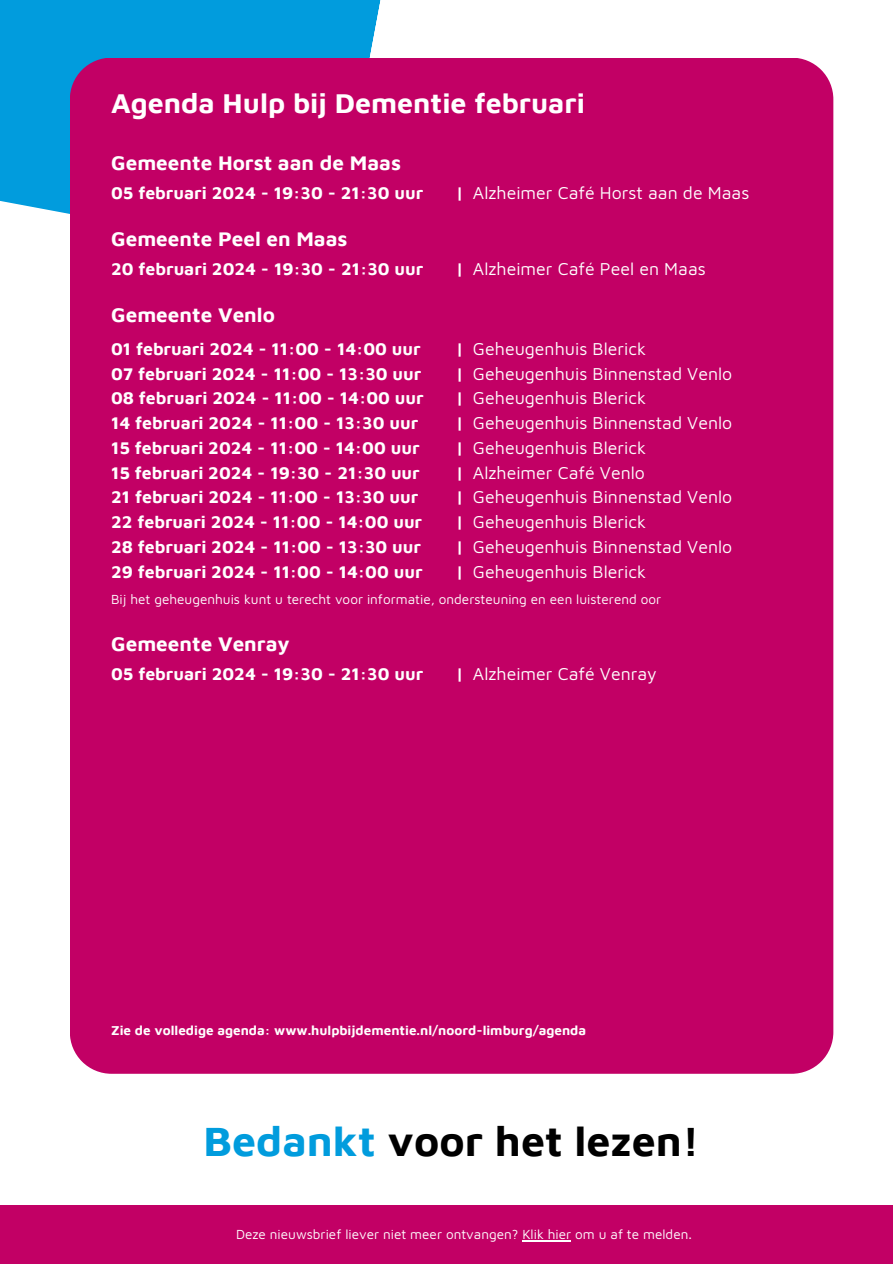
<style>
.page{position:relative;width:893px;height:1264px;background:#fff}
.page>*{position:absolute;margin:0;border:0;box-sizing:border-box;transform-origin:0 0}
.t1{font:700 42.75px "Maven Pro";color:#000}
.t2{font:700 28.5px "Maven Pro";color:#fff}
.t3{font:700 20.7px "Maven Pro";color:#fff}
.t4{font:700 17.7px/24.8px "Maven Pro";color:#fff}
.t5{font:17.7px/24.8px "Maven Pro";color:#fff}
.t6{font:13.5px "Maven Pro";color:#fff}
.t7{font:700 13.5px "Maven Pro";color:#fff}
.s1{color:#019cdd}
</style>
<div class="page">
<div style="left:0;top:1204px;width:892px;height:59px;background:#c20065"></div>
<div style="left:0;top:0;width:381px;height:214px;background:#019cdd"></div>
<div style="left:70px;top:58px;width:763px;height:1015px;background:#c20065"></div>
<hr style="left:522px;top:1240px;width:49px;height:1px;background:#fff">
<h4 class="t2" style="left:111px;top:85px;width:475px">Agenda Hulp bij Dementie februari</h4>
<h5 class="t3" style="left:111px;top:150px;width:291px">Gemeente Horst aan de Maas</h5>
<h5 class="t4" style="left:111px;top:180px;width:314px">05 februari 2024 - 19:30 - 21:30 uur</h5>
<h3 class="t3" style="left:111px;top:226px;width:238px">Gemeente Peel en Maas</h3>
<p class="t4" style="left:111px;top:255px;width:314px">20 februari 2024 - 19:30 - 21:30 uur</p>
<h4 class="t3" style="left:111px;top:302px;width:165px">Gemeente Venlo</h4>
<h2 class="t4" style="left:111px;top:336px;width:314px">01 februari 2024 - 11:00 - 14:00 uur 07 februari 2024 - 11:00 - 13:30 uur 08 februari 2024 - 11:00 - 14:00 uur 14 februari 2024 - 11:00 - 13:30 uur 15 februari 2024 - 11:00 - 14:00 uur 15 februari 2024 - 19:30 - 21:30 uur 21 februari 2024 - 11:00 - 13:30 uur 22 februari 2024 - 11:00 - 14:00 uur 28 februari 2024 - 11:00 - 13:30 uur 29 februari 2024 - 11:00 - 14:00 uur</h2>
<p class="t4" style="left:455px;top:180px;width:10px">|</p>
<p class="t5" style="left:473px;top:180px;width:278px">Alzheimer Café Horst aan de Maas</p>
<p class="t4" style="left:455px;top:255px;width:10px">|</p>
<h5 class="t5" style="left:473px;top:255px;width:234px">Alzheimer Café Peel en Maas</h5>
<p class="t4" style="left:455px;top:336px;width:10px">|</p>
<p class="t4" style="left:455px;top:360px;width:10px">|</p>
<p class="t4" style="left:455px;top:385px;width:10px">|</p>
<p class="t4" style="left:455px;top:410px;width:10px">|</p>
<p class="t4" style="left:455px;top:435px;width:10px">|</p>
<p class="t4" style="left:455px;top:459px;width:10px">|</p>
<h5 class="t4" style="left:455px;top:484px;width:10px">|</h5>
<p class="t4" style="left:455px;top:509px;width:10px">|</p>
<h3 class="t4" style="left:455px;top:534px;width:10px">|</h3>
<h4 class="t4" style="left:455px;top:558px;width:10px">|</h4>
<h6 class="t5" style="left:473px;top:336px;width:261px">Geheugenhuis Blerick<br>Geheugenhuis Binnenstad Venlo<br>Geheugenhuis Blerick<br>Geheugenhuis Binnenstad Venlo<br>Geheugenhuis Blerick<br>Alzheimer Café Venlo<br>Geheugenhuis Binnenstad Venlo<br>Geheugenhuis Blerick<br>Geheugenhuis Binnenstad Venlo<br>Geheugenhuis Blerick</h6>
<p class="t6" style="left:111px;top:591px;width:551px">Bij het geheugenhuis kunt u terecht voor informatie, ondersteuning en een luisterend oor</p>
<h4 class="t3" style="left:111px;top:631px;width:180px">Gemeente Venray</h4>
<h3 class="t4" style="left:111px;top:661px;width:314px">05 februari 2024 - 19:30 - 21:30 uur</h3>
<p class="t4" style="left:455px;top:661px;width:10px">|</p>
<h3 class="t5" style="left:473px;top:661px;width:185px">Alzheimer Café Venray</h3>
<p class="t7" style="left:111px;top:1021px;width:476px">Zie de volledige agenda: www.hulpbijdementie.nl/noord-limburg/agenda</p>
<p class="t1" style="left:203px;top:1114px;width:497px"><span class="s1">Bedankt</span> voor het lezen!</p>
<h1 class="t6" style="left:236px;top:1226px;width:457px">Deze nieuwsbrief liever niet meer ontvangen? Klik hier om u af te melden.</h1>
</div>
